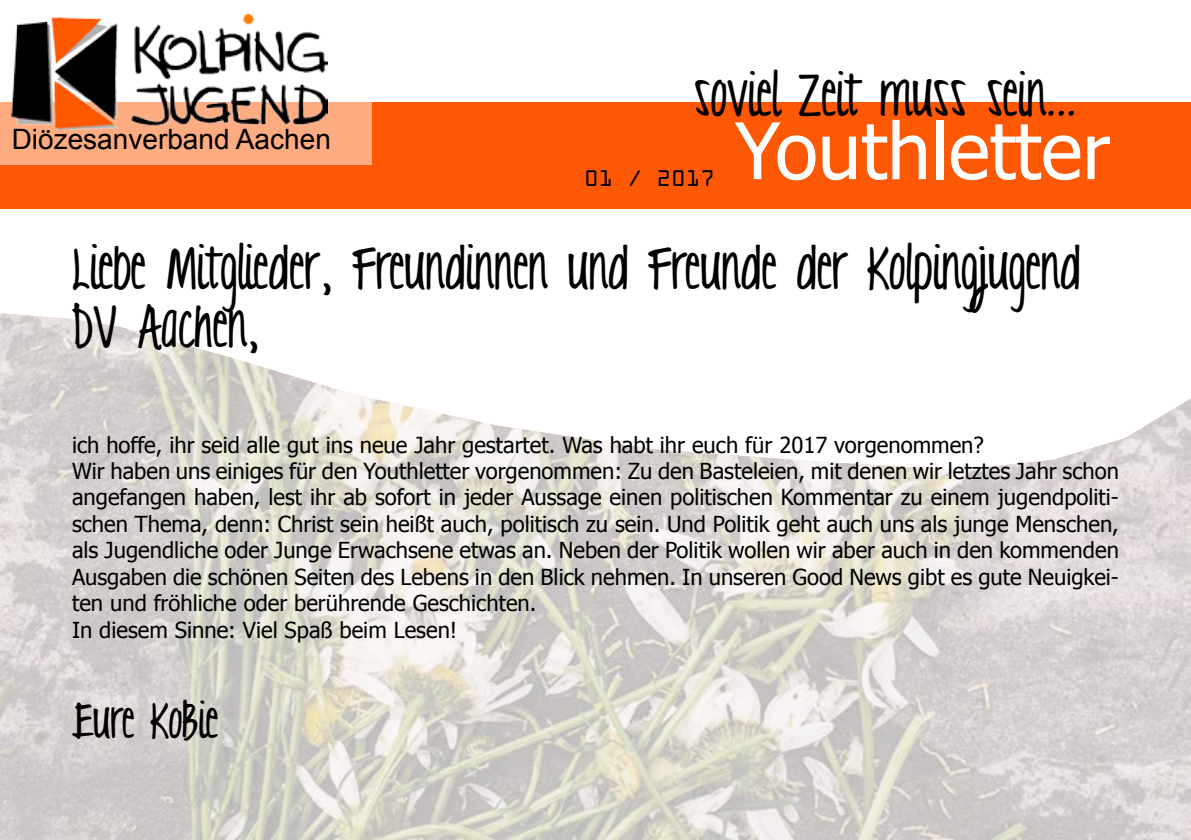
<style>
.page{position:relative;width:1191px;height:840px;background:#fff}
.page>*{position:absolute;margin:0;border:0;box-sizing:border-box;transform-origin:0 0}
.t1{font:78px "Tahoma";color:#fff}
.t2{font:48px/57.6px "KG Love You Through It";color:#000}
.t3{font:40px "KG Love You Through It";color:#000}
.t4{font:28px "Arial";color:#000}
.t5{font:24px "OCRA Extended";color:#000}
.t6{font:22px/26.4px "Tahoma";color:#000}
</style>
<div class="page">
<div style="left:0;top:102px;width:1191px;height:107px;background:#fc5805"></div>
<svg style="left:0;top:13px;width:371px;height:152px;fill:#fdab81"></svg>
<img style="left:12px;top:14px;width:315px;height:115px">
<img style="left:0;top:313px;width:1191px;height:526px">
<p class="t4" style="left:12px;top:121px;width:321px">Diözesanverband Aachen</p>
<h2 class="t2" style="left:693px;top:71px;width:384px">soviel Zeit muss sein...</h2>
<p class="t5" style="left:584px;top:165px;width:132px">01 / 2017</p>
<h1 class="t1" style="left:735px;top:98px;width:377px">Youthletter</h1>
<h2 class="t2" style="left:72px;top:243px;width:1010px">Liebe Mitglieder, Freundinnen und Freunde der Kolpingjugend<br>DV Aachen,</h2>
<p class="t6" style="left:72px;top:430px;width:1048px">ich hoffe, ihr seid alle gut ins neue Jahr gestartet. Was habt ihr euch für 2017 vorgenommen?<br>Wir haben uns einiges für den Youthletter vorgenommen: Zu den Basteleien, mit denen wir letztes Jahr schon angefangen haben, lest ihr ab sofort in jeder Aussage einen politischen Kommentar zu einem jugendpoliti&shy;schen Thema, denn: Christ sein heißt auch, politisch zu sein. Und Politik geht auch uns als junge Menschen, als Jugendliche oder Junge Erwachsene etwas an. Neben der Politik wollen wir aber auch in den kommenden Ausgaben die schönen Seiten des Lebens in den Blick nehmen. In unseren Good News gibt es gute Neuigkei&shy;ten und fröhliche oder berührende Geschichten.<br>In diesem Sinne: Viel Spaß beim Lesen!</p>
<h3 class="t3" style="left:72px;top:700px;width:148px">Eure KoBie</h3>
</div>
